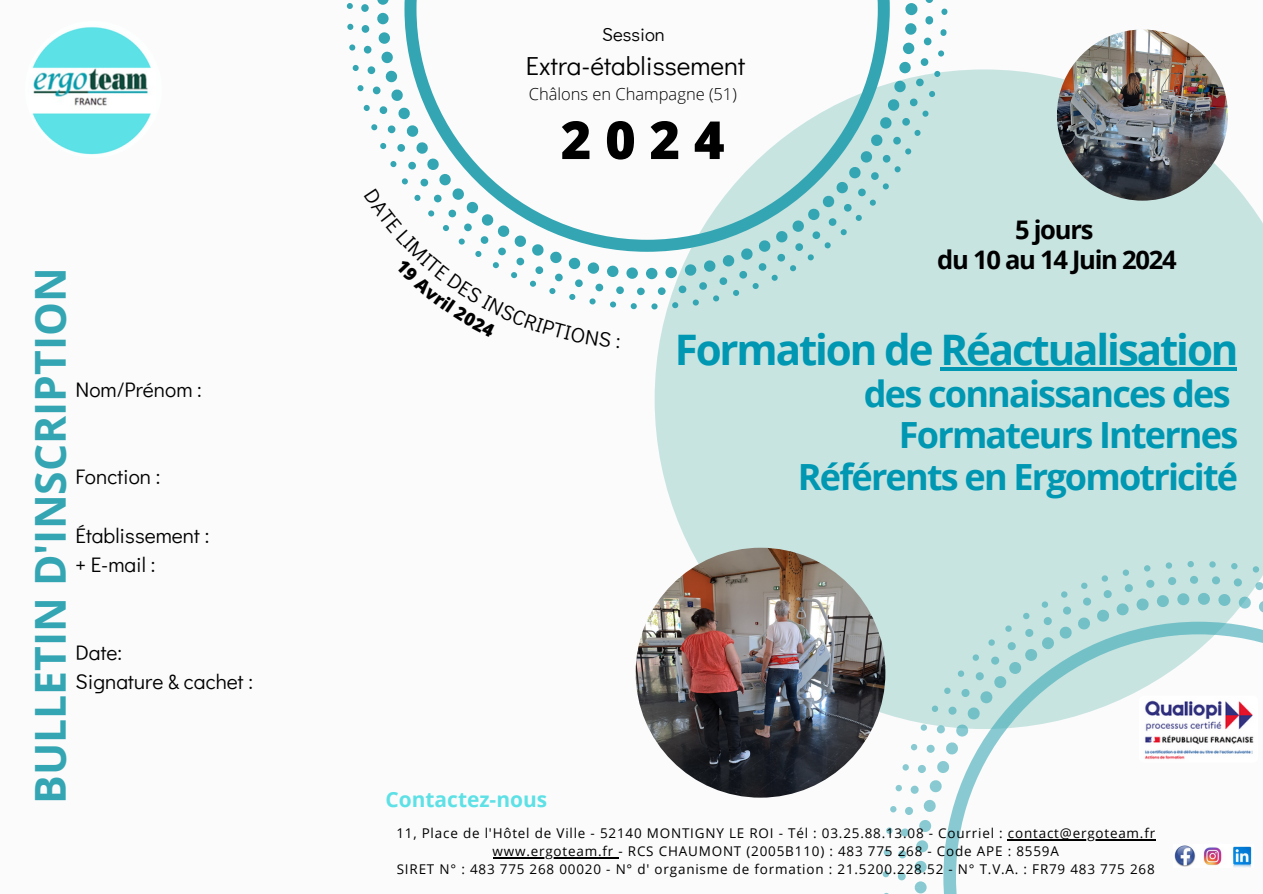
<style>
.page{position:relative;width:1263px;height:894px;background:#fff}
.page>*{position:absolute;margin:0;border:0;box-sizing:border-box;transform-origin:0 0}
.t1{font:800 52.5px "Open Sans";color:#000}
.t2{font:700 42.6px "Open Sans";color:#34a6b3}
.t3{font:700 42px "Open Sans";letter-spacing:-.05em;color:#0097b2}
.t4{font:700 36px "Open Sans";letter-spacing:-.05em;color:#0097b2}
.t5{font:26.1px "Didact Gothic";color:#000}
.t6{font:700 25.5px "Open Sans";letter-spacing:-.05em;color:#000}
.t7{font:21px "Didact Gothic";color:#000}
.t8{font:700 21px "Open Sans";color:#5ee1e6}
.t9{font:18.6px "Didact Gothic";color:#000}
.t10{font:300 16.5px "Open Sans";color:#000}
.t11{font:13.5px/18px "Open Sans";letter-spacing:.06em;color:#000;text-align:center}
</style>
<div class="page">
<div style="left:0;top:0;width:1263px;height:893px;background:#fbfbfb"></div>
<div style="left:655px;top:69px;width:608px;height:659px;background:#c8e4e1"></div>
<hr style="left:940px;top:367px;width:296px;height:3px;background:#0097b2">
<svg style="left:883px;top:561px;width:380px;height:332px"></svg>
<svg style="left:347px;top:0;width:600px;height:309px"></svg>
<img style="left:25px;top:21px;width:137px;height:137px;border-radius:50%">
<img style="left:1173px;top:844px;width:80px;height:23px">
<img style="left:1139px;top:695px;width:119px;height:67px;border-radius:6px">
<img style="left:1057px;top:29px;width:171px;height:171px;border-radius:50%">
<img style="left:636px;top:547px;width:249px;height:250px;border-radius:50%">
<hr style="left:1008px;top:839px;width:148px;height:1px;background:#000">
<hr style="left:493px;top:857px;width:125px;height:1px;background:#000">
<svg style="left:364px;top:188px;width:247px;height:121px"></svg>
<p class="t2" style="left:20px;top:803px;width:538px;rotate:-90deg">BULLETIN D'INSCRIPTION</p>
<p class="t7" style="left:76px;top:374px;width:128px">Nom/Prénom :</p>
<p class="t7" style="left:76px;top:462px;width:86px">Fonction :</p>
<p class="t7" style="left:76px;top:520px;width:135px">Établissement :</p>
<p class="t7" style="left:76px;top:550px;width:81px">+ E-mail :</p>
<p class="t7" style="left:76px;top:637px;width:48px">Date:</p>
<p class="t7" style="left:76px;top:667px;width:179px">Signature &amp; cachet :</p>
<p class="t9" style="left:602px;top:22px;width:64px">Session</p>
<p class="t5" style="left:526px;top:48px;width:221px">Extra-établissement</p>
<p class="t10" style="left:529px;top:82px;width:210px">Châlons en Champagne (51)</p>
<p class="t1" style="left:561px;top:103px;width:165px">2024</p>
<p class="t6" style="left:1015px;top:212px;width:80px">5 jours</p>
<p class="t6" style="left:937px;top:241px;width:241px">du 10 au 14 Juin 2024</p>
<p class="t8" style="left:385px;top:784px;width:163px">Contactez-nous</p>
<p class="t3" style="left:675px;top:320px;width:565px">Formation de Réactualisation</p>
<p class="t4" style="left:864px;top:368px;width:368px">des connaissances des</p>
<p class="t4" style="left:899px;top:409px;width:341px">Formateurs Internes</p>
<p class="t4" style="left:798px;top:451px;width:442px">Référents en Ergomotricité</p>
<p class="t11" style="left:396px;top:823px;width:760px">11, Place de l'Hôtel de Ville - 52140 MONTIGNY LE ROI - Tél : 03.25.88.13.08 - Courriel : contact@ergoteam.fr www.ergoteam.fr - RCS CHAUMONT (2005B110) : 483 775 268 - Code APE : 8559A</p>
<p class="t11" style="left:397px;top:859px;width:759px">SIRET N° : 483 775 268 00020 - N° d' organisme de formation : 21.5200.228.52 - N° T.V.A. : FR79 483 775 268</p>
</div>
